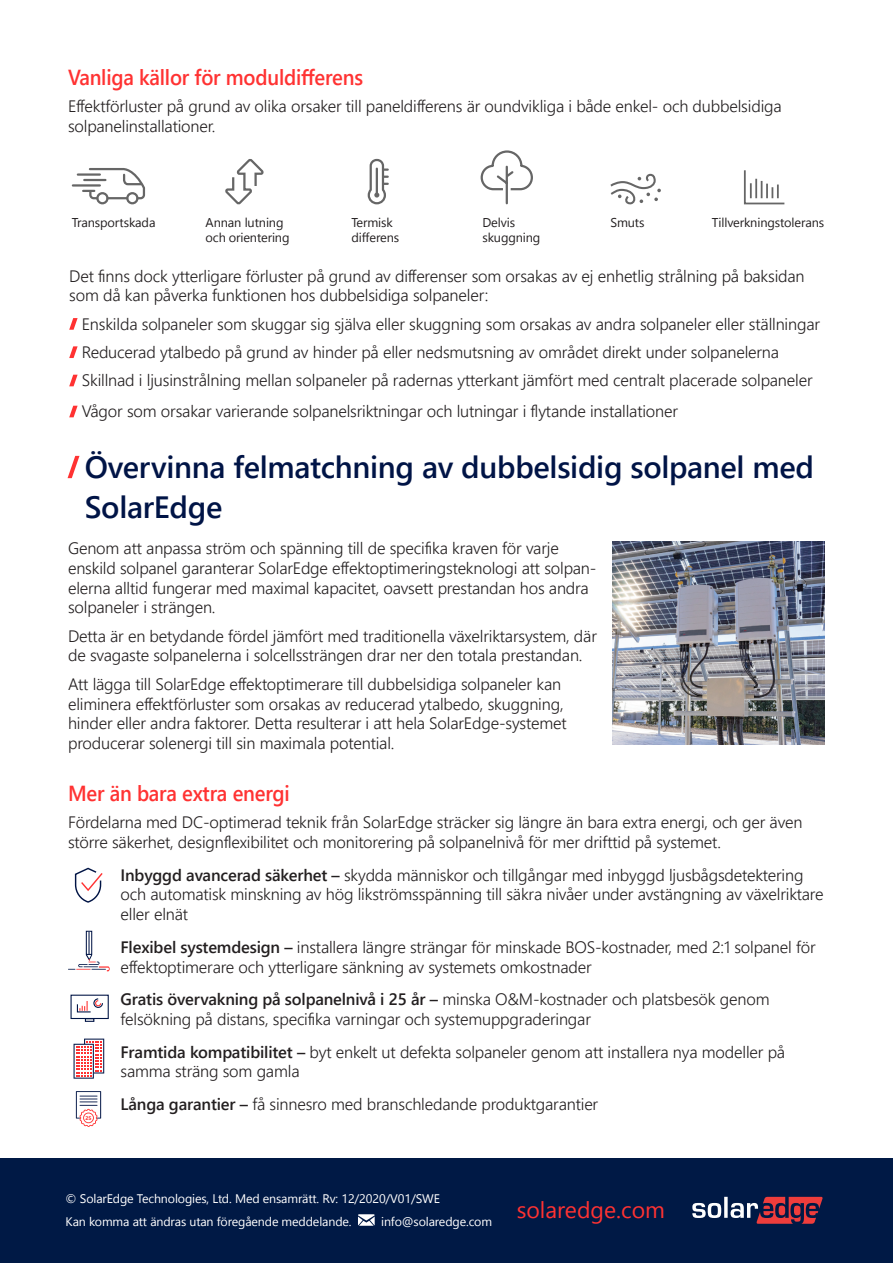
<style>
.page{position:relative;width:893px;height:1263px;background:#fff}
.page>*{position:absolute;margin:0;border:0;box-sizing:border-box;transform-origin:0 0}
.slesh_title{font:600 30.75px/40px "Segoe UI";letter-spacing:-.01em;color:#001446}
.t1{font:22.95px "Segoe UI";color:#ff3232}
.Main_subtitle_n{font:600 21.75px "Segoe UI";letter-spacing:-.01em;color:#ff3232;scale:.93 1}
.Main_subtitle_n-2{font:300 16.5px/19.8px "Segoe UI";letter-spacing:-.01em;color:#231f20}
.Body{font:12.75px/15.3px "Segoe UI";letter-spacing:-.01em;color:#231f20}
.Body-2{font:12.45px "Segoe UI";letter-spacing:-.01em;color:#fff}
.t2{font:700 5.4px "Segoe UI";color:#f33}
.s1{font-weight:600}
</style>
<div class="page">
<svg style="left:69px;top:318px;width:9px;height:12px"></svg>
<svg style="left:69px;top:346px;width:9px;height:12px"></svg>
<svg style="left:69px;top:375px;width:9px;height:11px"></svg>
<svg style="left:69px;top:406px;width:9px;height:11px"></svg>
<div style="left:0;top:1159px;width:893px;height:104px;background:#001945"></div>
<svg style="left:358px;top:1214px;width:17px;height:12px"></svg>
<svg style="left:692px;top:1197px;width:131px;height:27px"></svg>
<svg style="left:74px;top:867px;width:29px;height:36px"></svg>
<div style="left:86px;top:931px;width:6px;height:24px;border:1px solid #001445"></div>
<svg style="left:68px;top:932px;width:42px;height:39px"></svg>
<svg style="left:76px;top:1091px;width:25px;height:36px"></svg>
<svg style="left:71px;top:168px;width:75px;height:37px"></svg>
<svg style="left:367px;top:158px;width:21px;height:47px"></svg>
<svg style="left:610px;top:173px;width:51px;height:32px"></svg>
<svg style="left:480px;top:150px;width:53px;height:55px"></svg>
<svg style="left:743px;top:170px;width:42px;height:35px"></svg>
<svg style="left:225px;top:159px;width:39px;height:46px"></svg>
<div style="left:71px;top:995px;width:38px;height:24px;border:1px solid #001445"></div>
<svg style="left:76px;top:998px;width:28px;height:24px"></svg>
<svg style="left:74px;top:1038px;width:30px;height:41px"></svg>
<svg style="left:68px;top:456px;width:11px;height:22px"></svg>
<img style="left:613px;top:542px;width:212px;height:202px">
<p class="Main_subtitle_n" style="left:68px;top:59px;width:319px">Vanliga källor för moduldifferens</p>
<p class="Main_subtitle_n-2" style="left:68px;top:96px;width:715px">Effektförluster på grund av olika orsaker till paneldifferens är oundvikliga i både enkel- och dubbelsidiga solpanelinstallationer.</p>
<p class="Body" style="left:72px;top:214px;width:85px">Transportskada</p>
<p class="Body" style="left:206px;top:214px;width:79px">Annan lutning</p>
<p class="Body" style="left:712px;top:214px;width:114px">Tillverkningstolerans</p>
<p class="Body" style="left:206px;top:229px;width:85px">och orientering</p>
<p class="Body" style="left:351px;top:214px;width:49px">Termisk differens</p>
<p class="Body" style="left:482px;top:214px;width:59px">Delvis skuggning</p>
<p class="Body" style="left:610px;top:214px;width:36px">Smuts</p>
<p class="Main_subtitle_n-2" style="left:69px;top:265px;width:737px">Det finns dock ytterligare förluster på grund av differenser som orsakas av ej enhetlig strålning på baksidan som då kan påverka funktionen hos dubbelsidiga solpaneler:</p>
<p class="Main_subtitle_n-2" style="left:82px;top:313px;width:740px">Enskilda solpaneler som skuggar sig själva eller skuggning som orsakas av andra solpaneler eller ställningar</p>
<p class="Main_subtitle_n-2" style="left:82px;top:342px;width:699px">Reducerad ytalbedo på grund av hinder på eller nedsmutsning av området direkt under solpanelerna</p>
<p class="Main_subtitle_n-2" style="left:82px;top:370px;width:732px">Skillnad i ljusinstrålning mellan solpaneler på radernas ytterkant jämfört med centralt placerade solpaneler</p>
<p class="Main_subtitle_n-2" style="left:82px;top:401px;width:598px">Vågor som orsakar varierande solpanelsriktningar och lutningar i flytande installationer</p>
<p class="slesh_title" style="left:85px;top:447px;width:731px">Övervinna felmatchning av dubbelsidig solpanel med<br>SolarEdge</p>
<p class="Main_subtitle_n-2" style="left:68px;top:538px;width:530px">Genom att anpassa ström och spänning till de specifika kraven för varje enskild solpanel garanterar SolarEdge effektoptimeringsteknologi att solpan&shy;elerna alltid fungerar med maximal kapacitet, oavsett prestandan hos andra solpaneler i strängen.</p>
<p class="Main_subtitle_n-2" style="left:68px;top:625px;width:530px">Detta är en betydande fördel jämfört med traditionella växelriktarsystem, där de svagaste solpanelerna i solcellssträngen drar ner den totala prestandan.</p>
<p class="Main_subtitle_n-2" style="left:68px;top:673px;width:500px">Att lägga till SolarEdge effektoptimerare till dubbelsidiga solpaneler kan eliminera effektförluster som orsakas av reducerad ytalbedo, skuggning, hinder eller andra faktorer. Detta resulterar i att hela SolarEdge-systemet producerar solenergi till sin maximala potential.</p>
<p class="Main_subtitle_n" style="left:68px;top:775px;width:240px">Mer än bara extra energi</p>
<p class="Main_subtitle_n-2" style="left:68px;top:812px;width:736px">Fördelarna med DC-optimerad teknik från SolarEdge sträcker sig längre än bara extra energi, och ger även större säkerhet, designflexibilitet och monitorering på solpanelnivå för mer drifttid på systemet.</p>
<p class="Main_subtitle_n-2" style="left:121px;top:864px;width:705px"><span class="s1">Inbyggd avancerad säkerhet –</span> skydda människor och tillgångar med inbyggd ljusbågsdetektering och automatisk minskning av hög likströmsspänning till säkra nivåer under avstängning av växelriktare eller elnät</p>
<p class="Main_subtitle_n-2" style="left:121px;top:936px;width:697px"><span class="s1">Flexibel systemdesign –</span> installera längre strängar för minskade BOS-kostnader, med 2:1 solpanel för effektoptimerare och ytterligare sänkning av systemets omkostnader</p>
<p class="Main_subtitle_n-2" style="left:121px;top:989px;width:650px"><span class="s1">Gratis övervakning på solpanelnivå i 25 år –</span> minska O&amp;M-kostnader och platsbesök genom felsökning på distans, specifika varningar och systemuppgraderingar</p>
<p class="Main_subtitle_n-2" style="left:121px;top:1041px;width:666px"><span class="s1">Framtida kompatibilitet –</span> byt enkelt ut defekta solpaneler genom att installera nya modeller på samma sträng som gamla</p>
<p class="Main_subtitle_n-2" style="left:121px;top:1094px;width:479px"><span class="s1">Långa garantier –</span> få sinnesro med branschledande produktgarantier</p>
<p class="t2" style="left:86px;top:1113px;width:8px">25</p>
<p class="Body-2" style="left:66px;top:1189px;width:376px">© SolarEdge Technologies, Ltd. Med ensamrätt. Rv: 12/2020/V01/SWE</p>
<p class="Body-2" style="left:66px;top:1211px;width:287px">Kan komma att ändras utan föregående meddelande.</p>
<p class="Body-2" style="left:381px;top:1211px;width:112px">info@solaredge.com</p>
<p class="t1" style="left:517px;top:1191px;width:150px">solaredge.com</p>
</div>
